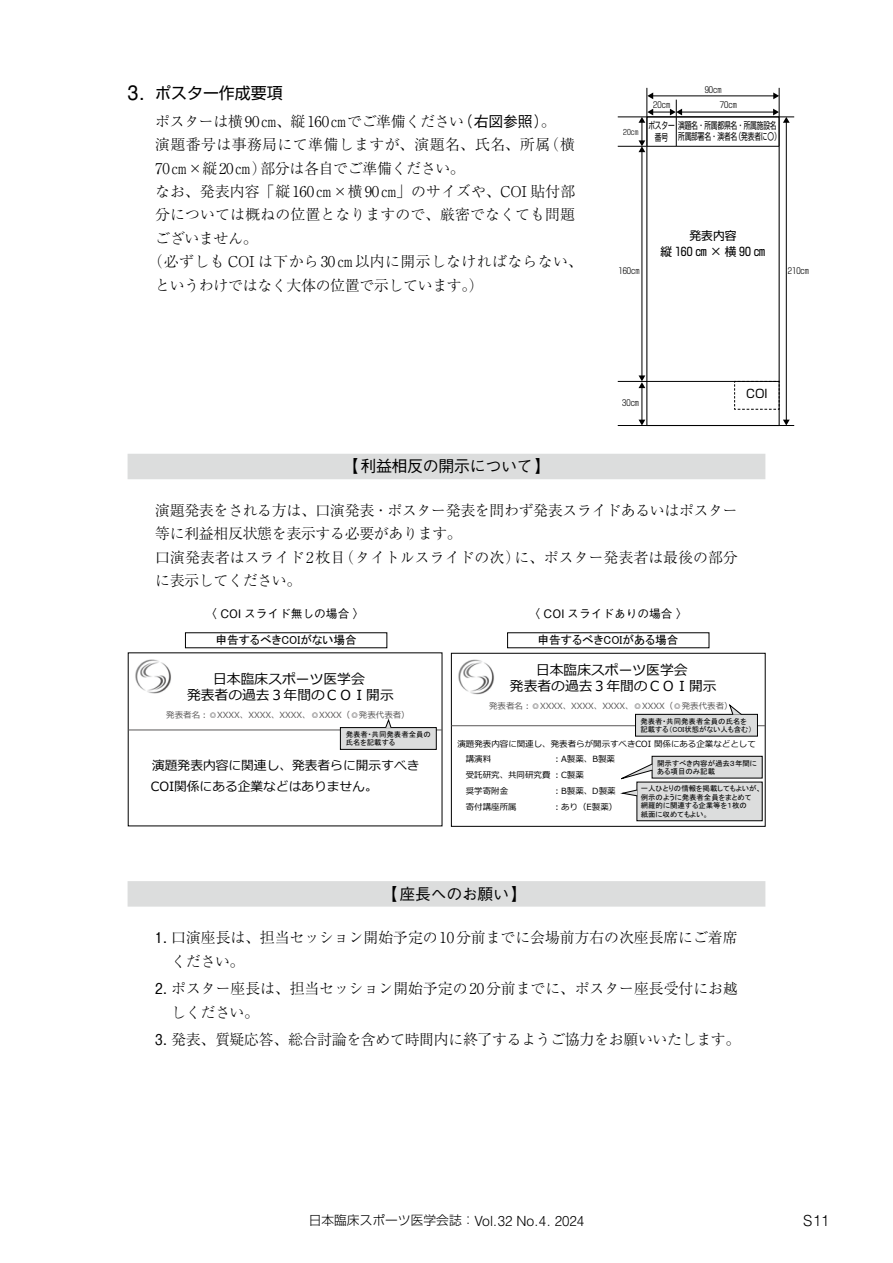
<style>
.page{position:relative;width:893px;height:1263px;background:#fff}
.page>*{position:absolute;margin:0;border:0;box-sizing:border-box;transform-origin:0 0}
.t1{font:500 15.9px "Gothic BBB Pr 5";letter-spacing:-.02em;color:#000}
.t2{font:15.9px "Shin Go Pr 6";color:#000}
.t3{font:300 15.45px "Helvetica LT Std";color:#000;scale:.93 1}
.t4{font:300 14.85px/23.4px "Ryumin Pr 6";letter-spacing:-.005em;color:#000}
.t5{font:300 14.85px "Ryumin Pr 6";letter-spacing:.025em;color:#000}
.t6{font:300 14.85px "Ryumin Pr 6";letter-spacing:.03em;color:#000}
.t7{font:13.8px/16.4px "Meiryo";color:#000;text-align:center}
.t8{font:12.75px/20.9px "Meiryo";color:#000}
.t9{font:300 12.75px "Shin Go Pr 6";color:#000}
.t10{font:11.7px "MS P Gothic";color:#000}
.t11{font:500 11.7px "Gothic BBB Pr 5";color:#000}
.t12{font:11.7px/15.9px "Shin Go Pro";color:#000;text-align:center}
.t13{font:9.6px/11.7px "Shin Go Pro";letter-spacing:-.02em;color:#000;scale:.7 1}
.t14{font:8.55px/15.9px "Meiryo";color:#010101}
.t15{font:8.55px "Meiryo";color:#595757}
.t16{font:300 8.55px "Shin Go Pro";color:#000}
.t17{font:300 7.65px "Shin Go Pro";color:#000}
.t18{font:7.35px/8.6px "MS P Gothic";color:#000}
.s1{font-family:"Helvetica LT Std";font-size:21px}
.s2{font-family:"Helvetica LT Std";font-size:19.95px}
.s3{font-family:"Gothic BBB Pr 5";font-weight:500}
.s4{font-family:"Helvetica LT Std";font-size:14.1px}
.s5{font-family:"Helvetica LT Std";font-size:14.25px}
.s6{font-size:15.15px}
</style>
<div class="page">
<div style="left:128px;top:454px;width:637px;height:25px;background:#dcdddd"></div>
<div style="left:128px;top:881px;width:637px;height:26px;background:#dcdddd"></div>
<hr style="left:618px;top:146px;width:161px;height:1px;background:#000">
<hr style="left:618px;top:381px;width:161px;height:1px;background:#000">
<hr style="left:618px;top:116px;width:176px;height:1px;background:#000">
<hr style="left:676px;top:100px;width:1px;height:46px;background:#000">
<hr style="left:779px;top:88px;width:1px;height:58px;background:#000">
<hr style="left:646px;top:88px;width:1px;height:58px;background:#000">
<hr style="left:641px;top:151px;width:1px;height:225px;background:#000">
<hr style="left:786px;top:122px;width:1px;height:299px;background:#000">
<svg style="left:783px;top:420px;width:7px;height:5px"></svg>
<hr style="left:681px;top:112px;width:93px;height:1px;background:#000">
<svg style="left:773px;top:109px;width:17px;height:14px"></svg>
<svg style="left:638px;top:109px;width:44px;height:43px"></svg>
<hr style="left:652px;top:95px;width:122px;height:1px;background:#000">
<svg style="left:773px;top:92px;width:6px;height:7px"></svg>
<svg style="left:647px;top:92px;width:6px;height:7px"></svg>
<hr style="left:618px;top:425px;width:176px;height:1px;background:#000">
<hr style="left:641px;top:387px;width:1px;height:34px;background:#000">
<svg style="left:638px;top:375px;width:7px;height:13px"></svg>
<svg style="left:638px;top:420px;width:7px;height:5px"></svg>
<svg style="left:734px;top:381px;width:46px;height:29px"></svg>
<hr style="left:128px;top:730px;width:314px;height:1px;background:#595757">
<img style="left:135px;top:659px;width:36px;height:35px">
<div style="left:340px;top:728px;width:96px;height:21px;background:#dcdddd"></div>
<div style="left:340px;top:727px;width:96px;height:23px;border:1px solid #000"></div>
<svg style="left:385px;top:719px;width:7px;height:9px"></svg>
<div style="left:451px;top:653px;width:315px;height:174px;border:1px solid #000"></div>
<hr style="left:451px;top:725px;width:314px;height:1px;background:#595757">
<img style="left:458px;top:659px;width:36px;height:36px">
<div style="left:652px;top:756px;width:110px;height:22px;background:#dcdddd"></div>
<div style="left:652px;top:756px;width:110px;height:22px;border:1px solid #000"></div>
<div style="left:637px;top:782px;width:125px;height:39px;background:#dcdddd"></div>
<div style="left:637px;top:782px;width:125px;height:39px;border:1px solid #000"></div>
<svg style="left:621px;top:763px;width:32px;height:17px"></svg>
<svg style="left:620px;top:789px;width:18px;height:7px"></svg>
<div style="left:635px;top:714px;width:122px;height:22px;background:#dcdddd"></div>
<div style="left:635px;top:714px;width:123px;height:22px;border:1px solid #000"></div>
<svg style="left:729px;top:704px;width:13px;height:11px"></svg>
<p class="t2" style="left:128px;top:80px;width:157px"><span class="s1">3</span><span class="s2">.</span> ポスター作成要項</p>
<p class="t4" style="left:155px;top:109px;width:402px">ポスターは横90㎝、縦160㎝でご準備ください<span class="s3">（右図参照）</span>。</p>
<p class="t6" style="left:155px;top:133px;width:421px">演題番号は事務局にて準備しますが、演題名、氏名、所属（横</p>
<p class="t4" style="left:155px;top:155px;width:311px">70㎝×縦20㎝）部分は各自でご準備ください。</p>
<p class="t4" style="left:155px;top:179px;width:422px">なお、発表内容「縦160㎝×横90㎝」のサイズや、COI 貼付部</p>
<p class="t4" style="left:155px;top:202px;width:421px">分については概ねの位置となりますので、厳密でなくても問題</p>
<p class="t4" style="left:155px;top:226px;width:104px">ございません。</p>
<p class="t5" style="left:148px;top:250px;width:436px">（必ずしも COI は下から30 ㎝以内に開示しなければならない、</p>
<p class="t4" style="left:155px;top:272px;width:330px">というわけではなく大体の位置で示しています。）</p>
<p class="t17" style="left:623px;top:126px;width:17px">20cm</p>
<p class="t16" style="left:653px;top:97px;width:19px">20cm</p>
<p class="t16" style="left:705px;top:82px;width:19px">90cm</p>
<p class="t16" style="left:720px;top:97px;width:19px">70cm</p>
<p class="t13" style="left:678px;top:118px;width:148px;text-indent:-30px">ポスター演題名・所属都県名・所属施設名所属部署名・演者名（発表者に〇）</p>
<p class="t13" style="left:655px;top:130px;width:20px">番号</p>
<p class="t16" style="left:618px;top:264px;width:23px">160cm</p>
<p class="t12" style="left:660px;top:226px;width:107px">発表内容<br>縦160㎝×横90㎝</p>
<p class="t16" style="left:788px;top:264px;width:23px">210cm</p>
<p class="t16" style="left:622px;top:396px;width:19px">30cm</p>
<p class="t12" style="left:746px;top:385px;width:23px">COI</p>
<p class="t1" style="left:342px;top:453px;width:210px">【利益相反の開示について】</p>
<p class="t4" style="left:155px;top:498px;width:584px">演題発表をされる方は、口演発表・ポスター発表を問わず発表スライドあるいはポスター等に利益相反状態を表示する必要があります。<br>口演発表者はスライド2枚目（タイトルスライドの次）に、ポスター発表者は最後の部分に表示してください。</p>
<p class="t11" style="left:205px;top:605px;width:162px">〈 COI スライド無しの場合〉</p>
<p class="t11" style="left:528px;top:605px;width:162px">〈 COI スライドありの場合〉</p>
<p class="t10" style="left:215px;top:634px;width:143px">申告するべきCOIがない場合</p>
<p class="t10" style="left:537px;top:634px;width:142px">申告するべきCOIがある場合</p>
<p class="t7" style="left:187px;top:671px;width:208px">日本臨床スポーツ医学会<br>発表者の過去３年間のＣＯＩ開示</p>
<p class="t15" style="left:166px;top:709px;width:245px">発表者名︓◎XXXX、XXXX、XXXX、◎XXXX（◎発表代表者）</p>
<p class="t18" style="left:346px;top:730px;width:87px">発表者・共同発表者全員の氏名を記載する</p>
<p class="t8" style="left:151px;top:756px;width:270px">演題発表内容に関連し、発表者らに開示すべき<br>COI関係にある企業などはありません。</p>
<p class="t7" style="left:510px;top:662px;width:208px">日本臨床スポーツ医学会<br>発表者の過去３年間のＣＯＩ開示</p>
<p class="t15" style="left:489px;top:700px;width:245px">発表者名︓◎XXXX、XXXX、XXXX、◎XXXX（◎発表代表者）</p>
<p class="t18" style="left:640px;top:717px;width:113px">発表者・共同発表者全員の氏名を記載する（COI状態がない人も含む）</p>
<p class="t18" style="left:657px;top:759px;width:101px">開示すべき内容が過去３年間にある項目のみ記載</p>
<p class="t18" style="left:641px;top:784px;width:122px">一人ひとりの情報を掲載してもよいが、例示のように発表者全員をまとめて<br>網羅的に関連する企業等を１枚の<br>紙面に収めてもよい。</p>
<p class="t14" style="left:466px;top:737px;width:292px;line-height:14.9px;text-indent:-8px">演題発表内容に関連し、発表者らが開示すべきCOI 関係にある企業などとして講演料</p>
<p class="t14" style="left:466px;top:751px;width:151px;text-indent:87px">︓A製薬、B製薬受託研究、共同研究費 ︓C製薬<br>奨学寄附金</p>
<p class="t14" style="left:553px;top:783px;width:64px">︓B製薬、D製薬</p>
<p class="t14" style="left:466px;top:799px;width:52px">寄付講座所属</p>
<p class="t14" style="left:553px;top:799px;width:66px">︓あり（E製薬）</p>
<p class="t1" style="left:374px;top:881px;width:155px">　【座長へのお願い】</p>
<p class="t4" style="left:171px;top:925px;width:568px;text-indent:-16px"><span class="s3">1.</span> 口演座長は、担当セッション開始予定の10分前までに会場前方右の次座長席にご着席ください。</p>
<p class="t4" style="left:171px;top:976px;width:568px;text-indent:-16px"><span class="s3">2.</span> ポスター座長は、担当セッション開始予定の20分前までに、ポスター座長受付にお越しください。</p>
<p class="t4" style="left:155px;top:1027px;width:587px"><span class="s3">3.</span> 発表、質疑応答、総合討論を含めて時間内に終了するようご協力をお願いいたします。</p>
<p class="t9" style="left:309px;top:1210px;width:277px">日本臨床スポーツ医学会誌：<span class="s4">Vol.</span><span class="s5">32</span> <span class="s4">No.</span><span class="s5">4</span><span class="s4">.</span> <span class="s5">2024</span></p>
<p class="t3" style="left:803px;top:1211px;width:29px"><span class="s6">S</span>11</p>
</div>
